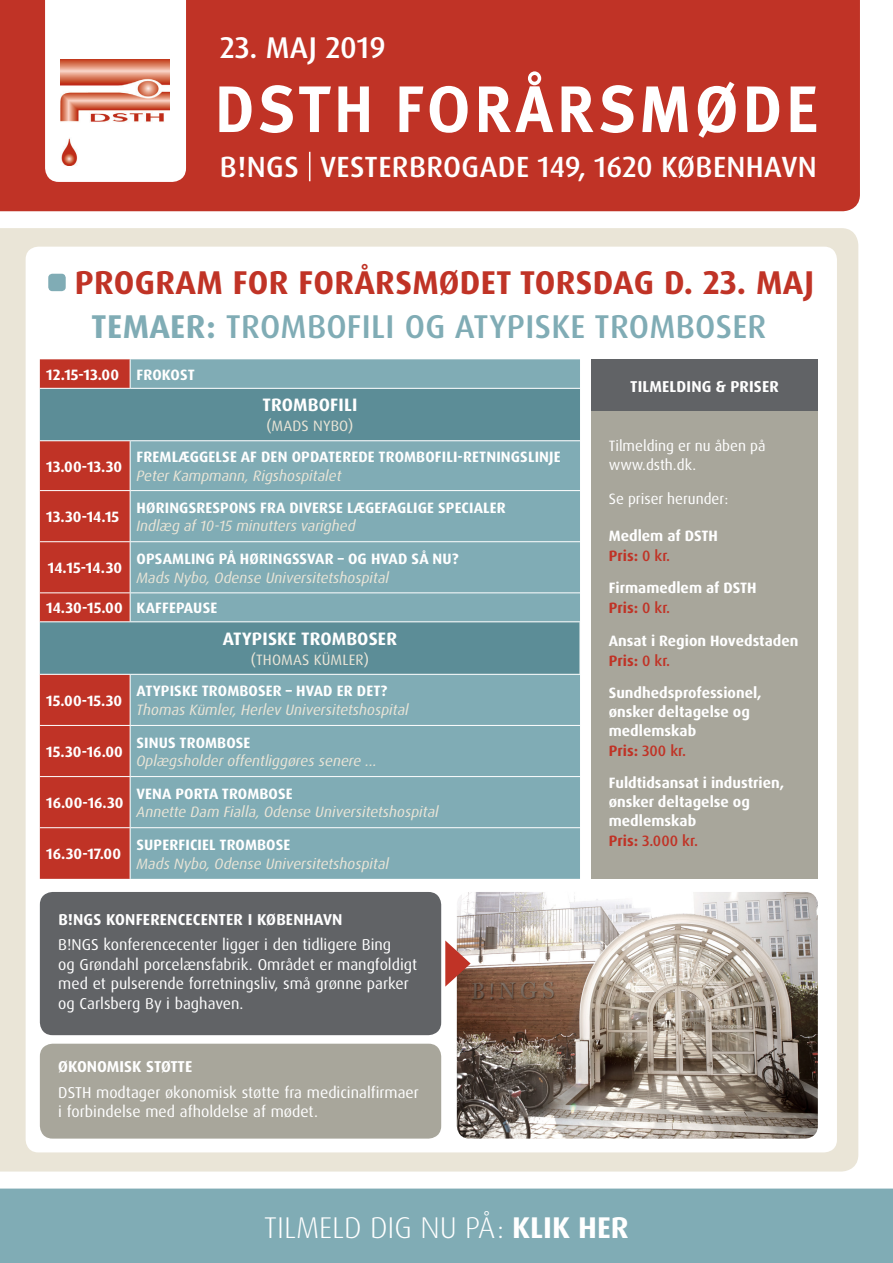
<style>
.page{position:relative;width:893px;height:1263px;background:#fff}
.page>*{position:absolute;margin:0;border:0;box-sizing:border-box;transform-origin:0 0}
.t1{font:700 65.55px "Meta Pro";letter-spacing:.06em;color:#fff;scale:.96 1}
.Forside_overskrift{font:500 33px "Dax Pro";letter-spacing:.01em;color:#80acb5}
.Forside_overskrift-2{font:700 33px "Dax Pro";letter-spacing:.01em;color:#c03326}
.t2{font:300 30px "Dax Pro";color:#fff}
.t3{font:500 30px "Dax Pro";color:#fff}
.t4{font:500 29.25px "Dax Pro";letter-spacing:.015em;color:#fff}
.t5{font:700 18px "Dax Pro";letter-spacing:.01em;color:#fff}
.Forside_brød{font:15.75px/19.5px "Dax Pro";color:#fff}
.Forside_brød-2{font:700 15.75px "Dax Pro";letter-spacing:.01em;color:#fff}
.t6{font:700 15px/18.8px "Dax Pro";letter-spacing:.005em;color:#fff}
.t7{font:italic 15px "Dax Pro";color:#eae5d7}
.t8{font:15px "Dax Pro";color:#fff}
.t9{font:700 15px "Dax Pro";color:#c03326}
.t10{font:15px "Dax Pro";letter-spacing:.01em;color:#eae5d7}
.t11{font:500 15px "Dax Pro";letter-spacing:.005em;color:#c03326}
.s1{font-weight:700}
.s2{font-weight:500}
</style>
<div class="page">
<div style="left:0;top:228px;width:858px;height:943px;background:#eae5d7"></div>
<div style="left:0;top:1188px;width:893px;height:75px;background:#80acb5"></div>
<div style="left:26px;top:247px;width:811px;height:905px;background:#fff;border-radius:13px"></div>
<div style="left:0;top:0;width:860px;height:211px;background:#c03326"></div>
<svg style="left:45px;top:0;width:141px;height:182px"></svg>
<img style="left:61px;top:60px;width:109px;height:106px">
<svg style="left:309px;top:152px;width:1px;height:29px"></svg>
<div style="left:48px;top:274px;width:18px;height:17px;background:#80acb5;border-radius:4px"></div>
<div style="left:40px;top:359px;width:90px;height:520px;background:#c03326"></div>
<div style="left:131px;top:359px;width:449px;height:520px;background:#80acb5"></div>
<svg style="left:40px;top:389px;width:540px;height:285px;fill:#80acb5"></svg>
<hr style="left:130px;top:388px;width:450px;height:1px;background:#fff">
<hr style="left:130px;top:440px;width:450px;height:1px;background:#fff">
<hr style="left:130px;top:490px;width:450px;height:1px;background:#fff">
<hr style="left:130px;top:541px;width:450px;height:1px;background:#fff">
<hr style="left:130px;top:592px;width:450px;height:1px;background:#fff">
<hr style="left:130px;top:725px;width:450px;height:1px;background:#fff">
<hr style="left:130px;top:776px;width:450px;height:1px;background:#fff">
<hr style="left:130px;top:827px;width:450px;height:1px;background:#fff">
<svg style="left:130px;top:359px;width:1px;height:29px"></svg>
<hr style="left:40px;top:388px;width:90px;height:1px;background:#fff">
<hr style="left:40px;top:440px;width:90px;height:1px;background:#fff">
<hr style="left:130px;top:441px;width:1px;height:49px;background:#fff">
<hr style="left:40px;top:490px;width:90px;height:1px;background:#fff">
<hr style="left:130px;top:491px;width:1px;height:50px;background:#fff">
<hr style="left:40px;top:541px;width:90px;height:1px;background:#fff">
<hr style="left:130px;top:542px;width:1px;height:50px;background:#fff">
<hr style="left:40px;top:592px;width:90px;height:1px;background:#fff">
<svg style="left:130px;top:593px;width:1px;height:28px"></svg>
<hr style="left:40px;top:725px;width:90px;height:1px;background:#fff">
<hr style="left:40px;top:776px;width:90px;height:1px;background:#fff">
<hr style="left:40px;top:827px;width:90px;height:1px;background:#fff">
<hr style="left:40px;top:621px;width:90px;height:1px;background:#fff">
<hr style="left:130px;top:621px;width:450px;height:1px;background:#fff">
<hr style="left:40px;top:674px;width:90px;height:1px;background:#fff">
<hr style="left:130px;top:674px;width:450px;height:1px;background:#fff">
<img style="left:457px;top:892px;width:361px;height:246px">
<div style="left:591px;top:361px;width:227px;height:518px;background:#a8a69b"></div>
<div style="left:591px;top:359px;width:227px;height:52px;background:#616366"></div>
<div style="left:40px;top:892px;width:401px;height:143px;background:#616366;border-radius:13px"></div>
<div style="left:40px;top:1044px;width:401px;height:94px;background:#a8a69b;border-radius:13px"></div>
<svg style="left:445px;top:940px;width:26px;height:47px"></svg>
<p class="t3" style="left:220px;top:29px;width:167px">23. MAJ 2019</p>
<p class="t1" style="left:215px;top:58px;width:630px">DSTH FORÅRSMØDE</p>
<p class="t4" style="left:220px;top:148px;width:598px">B!NGS VESTERBROGADE 149, 1620 KØBENHAVN</p>
<p class="Forside_overskrift-2" style="left:75px;top:261px;width:741px">PROGRAM FOR FORÅRSMØDET TORSDAG D. 23. MAJ</p>
<p class="Forside_overskrift" style="left:91px;top:306px;width:677px"><span class="s1">TEMAER:</span> TROMBOFILI OG ATYPISKE TROMBOSER</p>
<p class="t6" style="left:46px;top:365px;width:74px">12.15-13.00</p>
<p class="t6" style="left:137px;top:365px;width:60px">FROKOST</p>
<p class="t5" style="left:263px;top:394px;width:96px">TROMBOFILI</p>
<p class="t10" style="left:266px;top:416px;width:89px">(MADS NYBO)</p>
<p class="t6" style="left:46px;top:457px;width:78px">13.00-13.30</p>
<p class="t6" style="left:46px;top:508px;width:75px">13.30-14.15</p>
<p class="t6" style="left:48px;top:559px;width:76px">14.15-14.30</p>
<p class="t6" style="left:137px;top:448px;width:426px">FREMLÆGGELSE AF DEN OPDATEREDE TROMBOFILI-RETNINGSLINJE</p>
<p class="t7" style="left:136px;top:466px;width:206px">Peter Kampmann, Rigshospitalet</p>
<p class="t6" style="left:137px;top:498px;width:371px">HØRINGSRESPONS FRA DIVERSE LÆGEFAGLIGE SPECIALER</p>
<p class="t7" style="left:136px;top:517px;width:221px">Indlæg af 10-15 minutters varighed</p>
<p class="t6" style="left:137px;top:549px;width:324px">OPSAMLING PÅ HØRINGSSVAR – OG HVAD SÅ NU?</p>
<p class="t7" style="left:136px;top:568px;width:254px">Mads Nybo, Odense Universitetshospital</p>
<p class="t6" style="left:46px;top:599px;width:78px">14.30-15.00</p>
<p class="t6" style="left:137px;top:599px;width:82px">KAFFEPAUSE</p>
<p class="t6" style="left:46px;top:691px;width:78px">15.00-15.30</p>
<p class="t6" style="left:46px;top:742px;width:78px">15.30-16.00</p>
<p class="t6" style="left:46px;top:793px;width:79px">16.00-16.30</p>
<p class="t6" style="left:46px;top:845px;width:76px">16.30-17.00</p>
<p class="t5" style="left:223px;top:627px;width:176px">ATYPISKE TROMBOSER</p>
<p class="t10" style="left:251px;top:650px;width:120px">(THOMAS KÜMLER)</p>
<p class="t6" style="left:137px;top:682px;width:252px">ATYPISKE TROMBOSER – HVAD ER DET?</p>
<p class="t7" style="left:136px;top:700px;width:274px">Thomas Kümler, Herlev Universitetshospital</p>
<p class="t6" style="left:137px;top:733px;width:115px">SINUS TROMBOSE</p>
<p class="t7" style="left:136px;top:751px;width:242px">Oplægsholder offentliggøres senere ...</p>
<p class="t6" style="left:137px;top:784px;width:158px">VENA PORTA TROMBOSE</p>
<p class="t7" style="left:136px;top:802px;width:304px">Annette Dam Fialla, Odense Universitetshospital</p>
<p class="t6" style="left:137px;top:835px;width:155px">SUPERFICIEL TROMBOSE</p>
<p class="t7" style="left:136px;top:854px;width:254px">Mads Nybo, Odense Universitetshospital</p>
<p class="Forside_brød-2" style="left:58px;top:909px;width:286px">B!NGS KONFERENCECENTER I KØBENHAVN</p>
<p class="Forside_brød" style="left:58px;top:935px;width:334px">B!NGS konferencecenter ligger i den tidligere Bing</p>
<p class="Forside_brød" style="left:58px;top:954px;width:360px">og Grøndahl porcelænsfabrik. Området er mangfoldigt med et pulserende forretningsliv, små grønne parker</p>
<p class="Forside_brød" style="left:58px;top:993px;width:187px">og Carlsberg By i baghaven.</p>
<p class="Forside_brød-2" style="left:58px;top:1056px;width:136px">ØKONOMISK STØTTE</p>
<p class="Forside_brød" style="left:58px;top:1083px;width:362px">DSTH modtager økonomisk støtte fra medicinalfirmaer i forbindelse med afholdelse af mødet.</p>
<p class="Forside_brød-2" style="left:630px;top:376px;width:150px">TILMELDING &amp; PRISER</p>
<p class="t8" style="left:609px;top:436px;width:158px">Tilmelding er nu åben på</p>
<p class="t8" style="left:609px;top:455px;width:89px">www.dsth.dk.</p>
<p class="t8" style="left:609px;top:489px;width:121px">Se priser herunder:</p>
<p class="t6" style="left:609px;top:526px;width:111px">Medlem af DSTH</p>
<p class="t9" style="left:609px;top:546px;width:63px">Pris: <span class="s2">0 kr.</span></p>
<p class="t6" style="left:609px;top:579px;width:149px">Firmamedlem af DSTH</p>
<p class="t9" style="left:609px;top:598px;width:63px">Pris: <span class="s2">0 kr.</span></p>
<p class="t6" style="left:609px;top:631px;width:191px">Ansat i Region Hovedstaden</p>
<p class="t9" style="left:609px;top:651px;width:63px">Pris: <span class="s2">0 kr.</span></p>
<p class="t6" style="left:609px;top:684px;width:154px">Sundhedsprofessionel,</p>
<p class="t6" style="left:609px;top:702px;width:143px">ønsker deltagelse og medlemskab</p>
<p class="t11" style="left:609px;top:741px;width:79px"><span class="s1">Pris:</span> 300 kr.</p>
<p class="t6" style="left:609px;top:774px;width:177px">Fuldtidsansat i industrien, ønsker deltagelse og</p>
<p class="t6" style="left:609px;top:811px;width:89px">medlemskab</p>
<p class="t11" style="left:609px;top:831px;width:91px"><span class="s1">Pris:</span> 3.000 kr.</p>
<p class="t2" style="left:264px;top:1208px;width:366px">TILMELD DIG NU PÅ: <span class="s1">KLIK HER</span></p>
</div>
